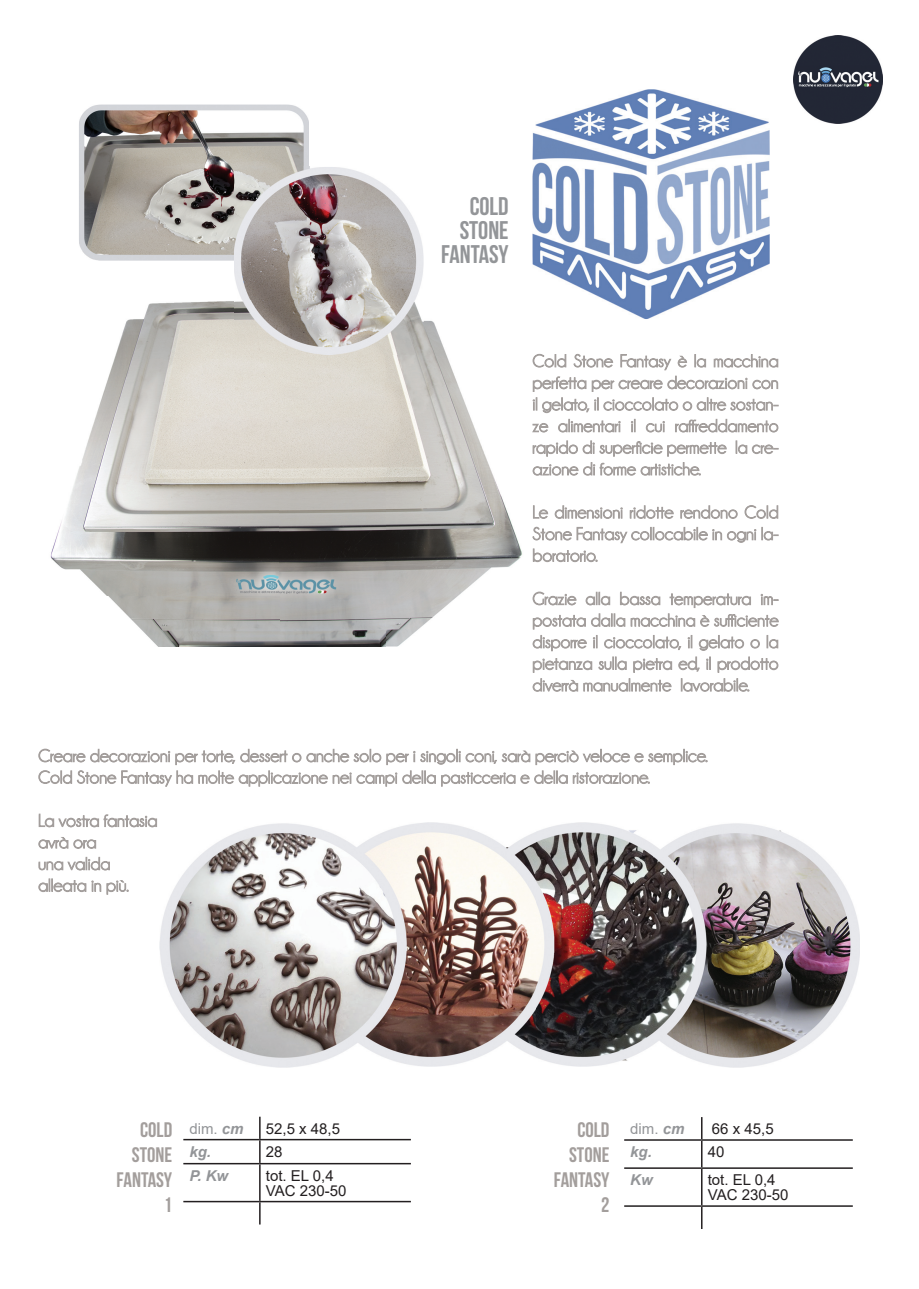
<style>
.page{position:relative;width:919px;height:1289px;background:#fff}
.page>*{position:absolute;margin:0;border:0;box-sizing:border-box;transform-origin:0 0}
.t1{font:25.5px/24px "Bebas Neue";color:#939598;text-align:right}
.t2{font:21px/25.2px "Bebas Neue";color:#a39e9c;text-align:right}
.t3{font:15px/15px "Arial";color:#231f20}
.t4{font:15px "Arial";color:#939598}
.t5{font:italic 700 15px "Arial";color:#939598}
.s1{font-weight:700;font-style:italic}
</style>
<div class="page">
<img style="left:532px;top:89px;width:237px;height:230px">
<img style="left:793px;top:36px;width:89px;height:87px">
<img style="left:50px;top:301px;width:229px;height:345px">
<img style="left:385px;top:320px;width:153px;height:326px">
<img style="left:279px;top:354px;width:106px;height:292px">
<img style="left:532px;top:300px;width:10px;height:19px">
<svg style="left:532px;top:353px;width:246px;height:80px"></svg>
<svg style="left:735px;top:440px;width:43px;height:14px"></svg>
<svg style="left:532px;top:440px;width:195px;height:36px"></svg>
<svg style="left:532px;top:505px;width:16px;height:14px"></svg>
<svg style="left:554px;top:505px;width:69px;height:14px"></svg>
<svg style="left:629px;top:505px;width:45px;height:14px"></svg>
<svg style="left:680px;top:505px;width:57px;height:14px"></svg>
<svg style="left:744px;top:505px;width:34px;height:14px"></svg>
<svg style="left:532px;top:526px;width:246px;height:36px"></svg>
<svg style="left:532px;top:591px;width:247px;height:101px"></svg>
<img style="left:79px;top:104px;width:230px;height:157px">
<img style="left:234px;top:167px;width:189px;height:187px">
<img style="left:234px;top:167px;width:75px;height:94px">
<img style="left:160px;top:822px;width:699px;height:245px">
<svg style="left:38px;top:748px;width:670px;height:39px"></svg>
<svg style="left:39px;top:813px;width:118px;height:14px"></svg>
<svg style="left:38px;top:837px;width:58px;height:12px"></svg>
<svg style="left:38px;top:856px;width:72px;height:14px"></svg>
<svg style="left:38px;top:878px;width:91px;height:17px"></svg>
<hr style="left:183px;top:1138px;width:77px;height:2px;background:#231f20">
<hr style="left:260px;top:1138px;width:151px;height:2px;background:#231f20">
<svg style="left:259px;top:1116px;width:1px;height:46px"></svg>
<hr style="left:183px;top:1162px;width:77px;height:2px;background:#231f20">
<hr style="left:260px;top:1162px;width:151px;height:2px;background:#231f20">
<hr style="left:259px;top:1164px;width:1px;height:36px;background:#231f20">
<hr style="left:183px;top:1200px;width:77px;height:2px;background:#231f20">
<hr style="left:260px;top:1200px;width:151px;height:2px;background:#231f20">
<svg style="left:259px;top:1202px;width:1px;height:22px"></svg>
<hr style="left:624px;top:1139px;width:77px;height:1px;background:#231f20">
<hr style="left:701px;top:1139px;width:151px;height:1px;background:#231f20">
<svg style="left:701px;top:1117px;width:1px;height:50px"></svg>
<hr style="left:624px;top:1167px;width:77px;height:1px;background:#231f20">
<hr style="left:701px;top:1167px;width:151px;height:1px;background:#231f20">
<hr style="left:701px;top:1168px;width:1px;height:37px;background:#231f20">
<hr style="left:624px;top:1205px;width:77px;height:1px;background:#231f20">
<hr style="left:701px;top:1205px;width:151px;height:1px;background:#231f20">
<svg style="left:701px;top:1206px;width:1px;height:22px"></svg>
<h1 class="t1" style="left:441px;top:194px;width:69px">COLD<br>STONE<br>FANTASY</h1>
<h2 class="t2" style="left:116px;top:1116px;width:57px">COLD<br>STONE<br>FANTASY<br>1</h2>
<h2 class="t2" style="left:553px;top:1116px;width:57px">COLD<br>STONE<br>FANTASY<br>2</h2>
<p class="t4" style="left:630px;top:1118px;width:56px">dim. <span class="s1">cm</span></p>
<p class="t3" style="left:712px;top:1121px;width:63px">66 x 45,5</p>
<p class="t4" style="left:189px;top:1117px;width:56px">dim. <span class="s1">cm</span></p>
<p class="t3" style="left:266px;top:1120px;width:76px">52,5 x 48,5</p>
<p class="t5" style="left:189px;top:1141px;width:23px">kg.</p>
<p class="t3" style="left:266px;top:1143px;width:18px">28</p>
<p class="t5" style="left:189px;top:1165px;width:40px">P. Kw</p>
<p class="t3" style="left:266px;top:1167px;width:82px">tot. EL 0,4<br>VAC 230-50</p>
<p class="t5" style="left:630px;top:1141px;width:23px">kg.</p>
<p class="t3" style="left:707px;top:1143px;width:18px">40</p>
<p class="t5" style="left:630px;top:1169px;width:24px">Kw</p>
<p class="t3" style="left:707px;top:1172px;width:82px">tot. EL 0,4<br>VAC 230-50</p>
</div>
